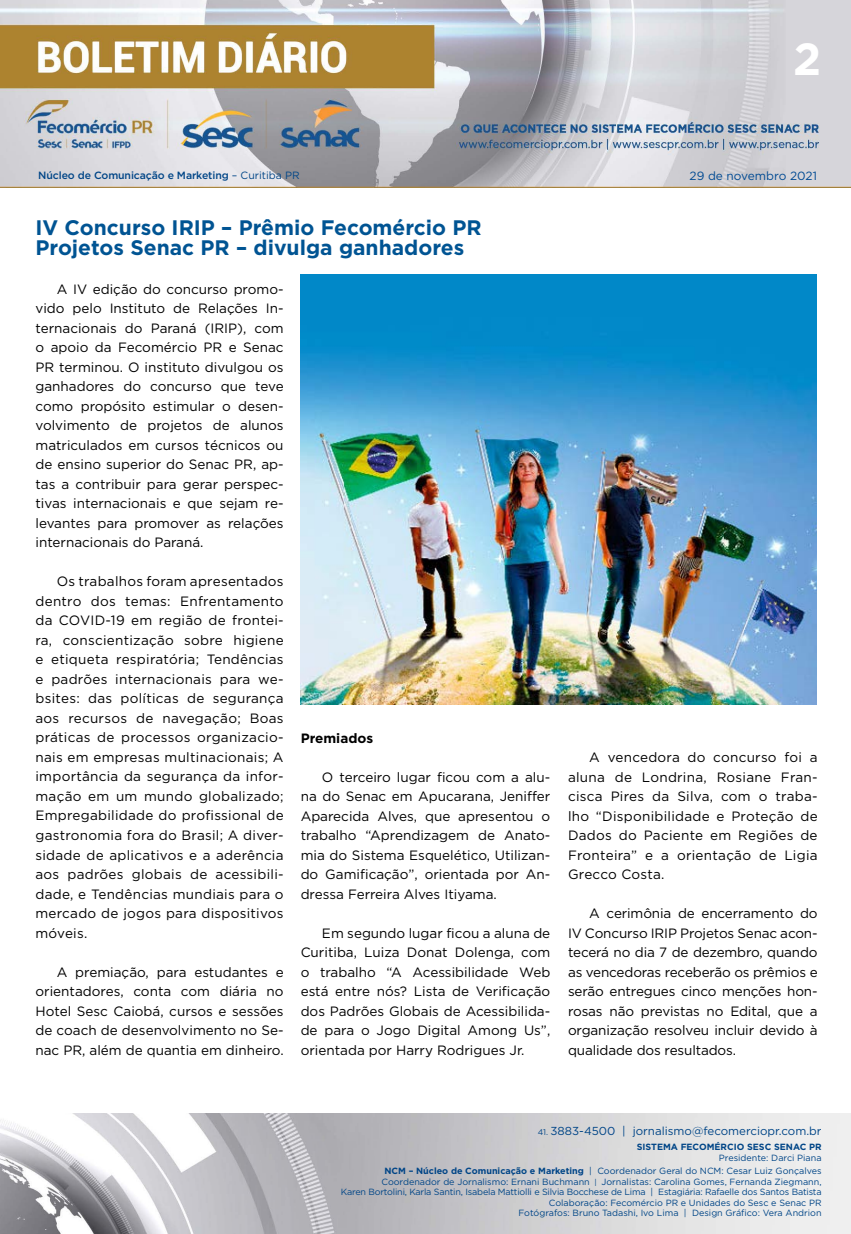
<style>
.page{position:relative;width:851px;height:1234px;background:#fff}
.page>*{position:absolute;margin:0;border:0;box-sizing:border-box;transform-origin:0 0}
.t1{font:700 45px "Gotham";color:#fff}
.t2{font:700 21px/19.5px "Gotham";color:#005493}
.t3{font:13.5px/19.5px "Gotham";color:#000;text-align:justify}
.t4{font:700 13.5px "Gotham";color:#000}
.t5{font:11.85px "Gotham";color:#004a93}
.t6{font:11.55px "Gotham";color:#004587}
.t7{font:500 10.5px "Gotham";letter-spacing:-.01em;color:#004587}
.t8{font:9px/10.5px "Gotham";color:#004587;text-align:right}
.t9{font:700 9px "Gotham";color:#004587}
.s1{font-weight:400}
.s2{font-size:8.25px}
.s3{font-weight:700}
.s4{font-size:7.65px}
</style>
<div class="page">
<img style="left:0;top:0;width:850px;height:188px">
<img style="left:0;top:1113px;width:850px;height:120px">
<img style="left:300px;top:275px;width:516px;height:429px">
<h1 class="t1" style="left:793px;top:29px;width:30px">2</h1>
<p class="t7" style="left:38px;top:168px;width:263px">Núcleo de Comunicação e Marketing <span class="s1">– Curitiba PR</span></p>
<p class="t5" style="left:689px;top:168px;width:129px">29 de novembro 2021</p>
<h2 class="t2" style="left:35px;top:218px;width:447px">IV Concurso IRIP – Prêmio Fecomércio PR<br>Projetos Senac PR – divulga ganhadores</h2>
<p class="t3" style="left:35px;top:279px;width:250px;text-indent:21px">A IV edição do concurso promo&shy;vido pelo Instituto de Relações In&shy;ternacionais do Paraná (IRIP), com o apoio da Fecomércio PR e Senac PR terminou. O instituto divulgou os ganhadores do concurso que teve como propósito estimular o desen&shy;volvimento de projetos de alunos matriculados em cursos técnicos ou de ensino superior do Senac PR, ap&shy;tas a contribuir para gerar perspec&shy;tivas internacionais e que sejam re&shy;levantes para promover as relações internacionais do Paraná.</p>
<p class="t3" style="left:35px;top:571px;width:250px;text-indent:21px">Os trabalhos foram apresentados dentro dos temas: Enfrentamento da COVID-19 em região de frontei&shy;ra, conscientização sobre higiene e etiqueta respiratória; Tendências e padrões internacionais para we&shy;bsites: das políticas de segurança aos recursos de navegação; Boas práticas de processos organizacio&shy;nais em empresas multinacionais; A importância da segurança da infor&shy;mação em um mundo globalizado; Empregabilidade do profissional de gastronomia fora do Brasil; A diver&shy;sidade de aplicativos e a aderência aos padrões globais de acessibili&shy;dade, e Tendências mundiais para o mercado de jogos para dispositivos móveis.</p>
<p class="t3" style="left:35px;top:961px;width:249px;text-indent:21px">A premiação, para estudantes e orientadores, conta com diária no Hotel Sesc Caiobá, cursos e sessões de coach de desenvolvimento no Se&shy;nac PR, além de quantia em dinheiro.</p>
<p class="t4" style="left:300px;top:728px;width:74px">Premiados</p>
<p class="t3" style="left:300px;top:766px;width:251px;text-indent:21px">O terceiro lugar ficou com a alu&shy;na do Senac em Apucarana, Jeniffer Aparecida Alves, que apresentou o trabalho “Aprendizagem de Anato&shy;mia do Sistema Esquelético, Utilizan&shy;do Gamificação”, orientada por An&shy;dressa Ferreira Alves Itiyama.</p>
<p class="t3" style="left:300px;top:922px;width:251px;text-indent:21px">Em segundo lugar ficou a aluna de Curitiba, Luiza Donat Dolenga, com o trabalho “A Acessibilidade Web está entre nós? Lista de Verificação dos Padrões Globais de Acessibilida&shy;de para o Jogo Digital Among Us”, orientada por Harry Rodrigues Jr.</p>
<p class="t3" style="left:568px;top:747px;width:251px;text-indent:21px">A vencedora do concurso foi a aluna de Londrina, Rosiane Fran&shy;cisca Pires da Silva, com o traba&shy;lho “Disponibilidade e Proteção de Dados do Paciente em Regiões de Fronteira” e a orientação de Ligia Grecco Costa.</p>
<p class="t3" style="left:568px;top:903px;width:251px;text-indent:21px">A cerimônia de encerramento do IV Concurso IRIP Projetos Senac acon&shy;tecerá no dia 7 de dezembro, quando as vencedoras receberão os prêmios e serão entregues cinco menções hon&shy;rosas não previstas no Edital, que a organização resolveu incluir devido à qualidade dos resultados.</p>
<p class="t6" style="left:537px;top:1123px;width:285px"><span class="s2">41.</span> 3883-4500 | jornalismo@fecomerciopr.com.br</p>
<p class="t9" style="left:636px;top:1140px;width:186px">SISTEMA FECOMÉRCIO SESC SENAC PR</p>
<p class="t8" style="left:384px;top:1150px;width:438px;line-height:13.5px">Presidente: Darci Piana<br><span class="s3">NCM – Núcleo de Comunicação e Marketing</span> | Coordenador Geral do NCM: Cesar Luiz Gonçalves</p>
<p class="t8" style="left:341px;top:1175px;width:482px">Coordenador de Jornalismo: Ernani Buchmann <span class="s4">|</span> Jornalistas: Carolina Gomes, Fernanda Ziegmann,<br>Karen Bortolini, Karla Santin, Isabela Mattiolli e Silvia Bocchese de Lima | Estagiária: Rafaelle dos Santos Batista Colaboração: Fecomércio PR e Unidades do Sesc e Senac PR<br>Fotógrafos: Bruno Tadashi, Ivo Lima | Design Gráfico: Vera Andrion</p>
</div>
